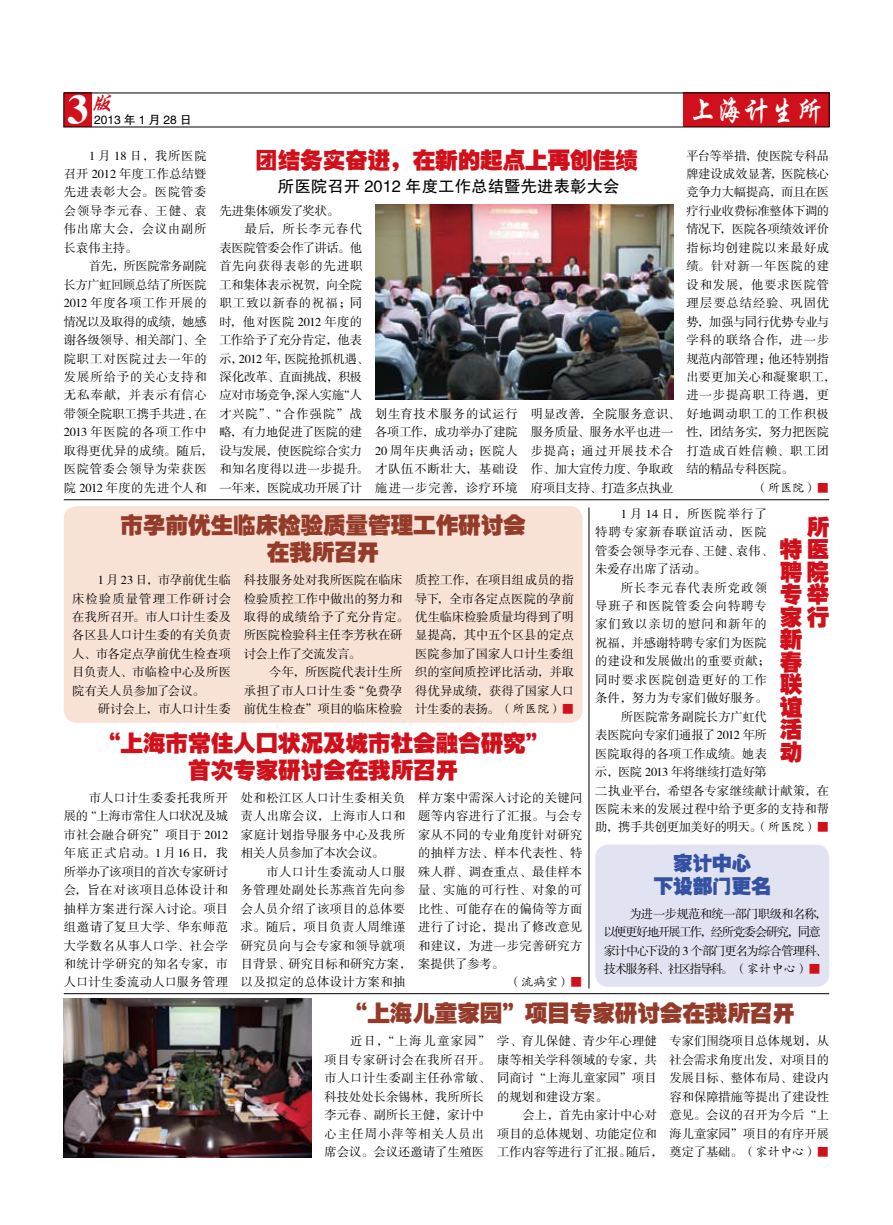
<style>
.page{position:relative;width:893px;height:1225px;background:#fff}
.page>*{position:absolute;margin:0;border:0;box-sizing:border-box;transform-origin:0 0}
.t1{font:700 42.45px "Times";color:#fff}
.t2{font:30px "FZXKJW GB1 0";color:#fff;scale:.89 1}
.t3{font:italic 23.25px "FZXKJW GB1 0";color:#d0111b}
.t4{font:22.5px/22.5px "FZCCHJW GB1 0";color:#d0111b}
.t5{font:22.5px/27px "FZCCHJW GB1 0";color:#943b2a;text-align:center}
.t6{font:19.5px/23.4px "FZCCHJW GB1 0";color:#3451a2;text-align:center}
.t7{font:16.5px "FZHTJW GB1 0";color:#000}
.t8{font:12.3px/18.5px "FZSSJW GB1 0";letter-spacing:.005em;color:#000;text-align:justify}
.t9{font:12.3px/18.5px "FZSSJW GB1 0";letter-spacing:.025em;color:#000}
.t10{font:12.3px/18.5px "FZSSJW GB1 0";letter-spacing:.03em;color:#000}
.t11{font:12.3px/18.5px "FZSSJW GB1 0";letter-spacing:.045em;color:#000}
.t12{font:12.3px/18.5px "FZSSJW GB1 0";letter-spacing:-.09em;color:#000}
.t13{font:12.3px "FZSSJW GB1 0";letter-spacing:-.025em;color:#000}
.t14{font:12.3px "FZSSJW GB1 0";letter-spacing:.08em;color:#000}
.t15{font:12.3px "FZSSJW GB1 0";letter-spacing:-.03em;color:#000}
.t16{font:12.3px "FZSSJW GB1 0";letter-spacing:-.02em;color:#000}
.t17{font:12.3px "FZSSJW GB1 0";letter-spacing:-.035em;color:#000}
.t18{font:12.3px "FZSSJW GB1 0";letter-spacing:-.04em;color:#000}
.t19{font:12.3px "FZSSJW GB1 0";letter-spacing:.04em;color:#000}
.t20{font:12.3px "FZKTJW GB1 0";color:#000}
.t21{font:12.3px "FZSSJW GB1 0";letter-spacing:.065em;color:#000}
.t22{font:12.3px "FZSSJW GB1 0";letter-spacing:.09em;color:#000}
.t23{font:12.3px "FZSSJW GB1 0";letter-spacing:-.015em;color:#000}
.t24{font:12.3px "FZSSJW GB1 0";letter-spacing:.095em;color:#000}
.t25{font:12px "FZHTJW GB1 0";letter-spacing:.25em;color:#000}
.s1{font-family:"FZSSJW GB1 0";color:#d0111b}
.s2{font-family:"FZKTJW GB1 0"}
.s3{color:#d0111b}
</style>
<div class="page">
<div style="left:595px;top:844px;width:234px;height:142px;background:#e2e3f2;border-radius:13px"></div>
<div style="left:64px;top:506px;width:519px;height:216px;background:#f8e2d6;border-radius:13px"></div>
<div style="left:64px;top:93px;width:27px;height:34px;background:#d0111b"></div>
<div style="left:683px;top:93px;width:146px;height:34px;background:#d0111b"></div>
<img style="left:375px;top:204px;width:299px;height:195px">
<img style="left:64px;top:998px;width:248px;height:159px">
<hr style="left:64px;top:993px;width:765px;height:1px;background:#000">
<hr style="left:64px;top:499px;width:765px;height:1px;background:#000">
<hr style="left:589px;top:507px;width:1px;height:481px;background:#000">
<h3 class="t3" style="left:89px;top:91px;width:32px">版</h3>
<h2 class="t2" style="left:689px;top:95px;width:152px">上海计生所</h2>
<p class="t8" style="left:64px;top:147px;width:144px;text-indent:25px">1 月 18 日，我所医院召开 2012 年度工作总结暨先进表彰大会。医院管委会领导李元春、王健、袁伟出席大会，会议由副所长袁伟主持。</p>
<p class="t9" style="left:64px;top:257px;width:151px;text-indent:25px">首先，所医院常务副院长方广虹回顾总结了所医院<br>2012 年度各项工作开展的情况以及取得的成绩，她感谢各级领导、相关部门、全院职工对医院过去一年的发展所给予的关心支持和无私奉献，并表示有信心带领全院职工携手共进 , 在<br>2013 年医院的各项工作中取得更优异的成绩。随后，医院管委会领导为荣获医院 2012 年度的先进个人和</p>
<h1 class="t1" style="left:68px;top:69px;width:23px">3</h1>
<p class="t25" style="left:94px;top:113px;width:99px">2013年1月28日</p>
<h3 class="t4" style="left:255px;top:149px;width:384px">团结务实奋进，在新的起点上再创佳绩</h3>
<p class="t23" style="left:219px;top:204px;width:121px">先进集体颁发了奖状。</p>
<p class="t24" style="left:245px;top:223px;width:119px">最后，所长李元春代</p>
<p class="t15" style="left:219px;top:241px;width:144px">表医院管委会作了讲话。他</p>
<p class="t21" style="left:219px;top:260px;width:144px">首先向获得表彰的先进职</p>
<p class="t13" style="left:219px;top:278px;width:144px">工和集体表示祝贺，向全院</p>
<p class="t14" style="left:219px;top:296px;width:144px">职工致以新春的祝福；同</p>
<p class="t19" style="left:219px;top:315px;width:144px">时，他对医院 2012 年度的</p>
<p class="t15" style="left:219px;top:333px;width:144px">工作给予了充分肯定，他表</p>
<p class="t13" style="left:219px;top:352px;width:151px">示，2012 年，医院抢抓机遇、</p>
<p class="t13" style="left:219px;top:370px;width:144px">深化改革、直面挑战，积极</p>
<p class="t16" style="left:219px;top:389px;width:144px">应对市场竞争，深入实施“人</p>
<p class="t8" style="left:219px;top:405px;width:144px">才兴院”、“合作强院”战</p>
<p class="t15" style="left:219px;top:426px;width:144px">略，有力地促进了医院的建</p>
<p class="t15" style="left:219px;top:444px;width:144px">设与发展，使医院综合实力</p>
<p class="t9" style="left:219px;top:460px;width:151px">和知名度得以进一步提升。</p>
<p class="t13" style="left:219px;top:481px;width:144px">一年来，医院成功开展了计</p>
<p class="t8" style="left:686px;top:147px;width:151px;text-align:left">平台等举措，使医院专科品牌建设成效显著，医院核心竞争力大幅提高，而且在医疗行业收费标准整体下调的情况下，医院各项绩效评价指标均创建院以来最好成绩。针对新一年医院的建设和发展，他要求医院管理层要总结经验、巩固优势，加强与同行优势专业与学科的联络合作，进一步规范内部管理；他还特别指出要更加关心和凝聚职工，进一步提高职工待遇，更好地调动职工的工作积极性，团结务实，努力把医院打造成百姓信赖、职工团结的精品专科医院。</p>
<p class="t20" style="left:755px;top:481px;width:75px">（所医院）<span class="s1">■</span></p>
<h3 class="t7" style="left:278px;top:177px;width:343px">所医院召开 2012 年度工作总结暨先进表彰大会</h3>
<p class="t8" style="left:375px;top:405px;width:144px">划生育技术服务的试运行各项工作，成功举办了建院20 周年庆典活动；医院人才队伍不断壮大，基础设施进一步完善，诊疗环境</p>
<p class="t8" style="left:531px;top:405px;width:151px;text-align:left">明显改善，全院服务意识、服务质量、服务水平也进一步提高；通过开展技术合作、加大宣传力度、争取政府项目支持、打造多点执业</p>
<h3 class="t5" style="left:121px;top:512px;width:407px">市孕前优生临床检验质量管理工作研讨会在我所召开</h3>
<p class="t8" style="left:72px;top:571px;width:160px;text-indent:25px">1 月 23 日，市孕前优生临床检验质量管理工作研讨会在我所召开。市人口计生委及各区县人口计生委的有关负责人、市各定点孕前优生检查项目负责人、市临检中心及所医院有关人员参加了会议。</p>
<p class="t16" style="left:98px;top:702px;width:135px">研讨会上，市人口计生委</p>
<p class="t8" style="left:244px;top:571px;width:166px;text-align:left">科技服务处对我所医院在临床检验质控工作中做出的努力和取得的成绩给予了充分肯定。所医院检验科主任李芳秋在研讨会上作了交流发言。</p>
<p class="t8" style="left:244px;top:663px;width:160px;text-indent:25px">今年，所医院代表计生所承担了市人口计生委“免费孕前优生检查”项目的临床检验</p>
<p class="t8" style="left:415px;top:571px;width:160px">质控工作，在项目组成员的指导下，全市各定点医院的孕前优生临床检验质量均得到了明显提高，其中五个区县的定点医院参加了国家人口计生委组织的室间质控评比活动，并取得优异成绩，获得了国家人口计生委的表扬。<span class="s2">（所医院）</span><span class="s3">■</span></p>
<h3 class="t4" style="left:98px;top:730px;width:452px;line-height:27px;text-align:center">“上海市常住人口状况及城市社会融合研究”首次专家研讨会在我所召开</h3>
<p class="t8" style="left:64px;top:789px;width:166px;text-indent:25px">市人口计生委委托我所开展的“上海市常住人口状况及城市社会融合研究”项目于 2012年底正式启动。1月16日，我所举办了该项目的首次专家研讨会，旨在对该项目总体设计和抽样方案进行深入讨论。项目组邀请了复旦大学、华东师范大学数名从事人口学、社会学和统计学研究的知名专家，市人口计生委流动人口服务管理</p>
<p class="t8" style="left:241px;top:789px;width:166px">处和松江区人口计生委相关负责人出席会议，上海市人口和家庭计划指导服务中心及我所相关人员参加了本次会议。</p>
<p class="t10" style="left:241px;top:863px;width:172px;text-indent:25px">市人口计生委流动人口服务管理处副处长苏燕首先向参会人员介绍了该项目的总体要求。随后，项目负责人周维谨研究员向与会专家和领导就项目背景、研究目标和研究方案，以及拟定的总体设计方案和抽</p>
<p class="t8" style="left:418px;top:789px;width:166px">样方案中需深入讨论的关键问题等内容进行了汇报。与会专家从不同的专业角度针对研究的抽样方法、样本代表性、特殊人群、调查重点、最佳样本量、实施的可行性、对象的可比性、可能存在的偏倚等方面进行了讨论，提出了修改意见和建议，为进一步完善研究方案提供了参考。</p>
<p class="t20" style="left:509px;top:975px;width:75px">（流病室）<span class="s1">■</span></p>
<p class="t8" style="left:595px;top:505px;width:179px;text-align:left;text-indent:25px">1 月 14 日，所医院举行了特聘专家新春联谊活动，医院管委会领导李元春、王健、袁伟、朱爱存出席了活动。</p>
<p class="t22" style="left:621px;top:581px;width:148px">所长李元春代表所党政领</p>
<p class="t14" style="left:595px;top:599px;width:173px">导班子和医院管委会向特聘专</p>
<p class="t14" style="left:595px;top:618px;width:173px">家们致以亲切的慰问和新年的</p>
<p class="t8" style="left:595px;top:634px;width:173px">祝福，并感谢特聘专家们为医院</p>
<p class="t8" style="left:595px;top:652px;width:176px">的建设和发展做出的重要贡献；</p>
<p class="t14" style="left:595px;top:673px;width:173px">同时要求医院创造更好的工作</p>
<p class="t8" style="left:595px;top:689px;width:174px">条件，努力为专家们做好服务。</p>
<p class="t8" style="left:621px;top:708px;width:148px">所医院常务副院长方广虹代</p>
<p class="t17" style="left:595px;top:728px;width:173px">表医院向专家们通报了2012 年所</p>
<p class="t8" style="left:595px;top:745px;width:173px">医院取得的各项工作成绩。她表</p>
<p class="t18" style="left:595px;top:765px;width:173px">示，医院 2013 年将继续打造好第</p>
<p class="t9" style="left:595px;top:782px;width:235px">二执业平台，希望各专家继续献计献策，在</p>
<p class="t8" style="left:595px;top:800px;width:235px">医院未来的发展过程中给予更多的支持和帮</p>
<p class="t13" style="left:595px;top:821px;width:235px">助，携手共创更加美好的明天。<span class="s2">（所医院）</span><span class="s3">■</span></p>
<h3 class="t4" style="left:780px;top:516px;width:51px;text-indent:27px">所特医聘院专举家行新春联谊活<br>动</h3>
<h3 class="t6" style="left:654px;top:851px;width:118px">家计中心<br>下设部门更名</h3>
<p class="t12" style="left:604px;top:905px;width:224px;text-indent:25px">为进一步规范和统一部门职级和名称，以便更好地开展工作，经所党委会研究，同意家计中心下设的 3 个部门更名为综合管理科、技术服务科、社区指导科。<span class="s2">（家计中心）</span><span class="s3">■</span></p>
<h3 class="t5" style="left:345px;top:999px;width:452px">“上海儿童家园”项目专家研讨会在我所召开</h3>
<p class="t11" style="left:325px;top:1032px;width:167px;text-indent:25px">近日，“上海儿童家园”项目专家研讨会在我所召开。市人口计生委副主任孙常敏、科技处处长余锡林，我所所长李元春、副所长王健，家计中心主任周小萍等相关人员出席会议。会议还邀请了生殖医</p>
<p class="t8" style="left:497px;top:1032px;width:161px">学、育儿保健、青少年心理健康等相关学科领域的专家，共同商讨“上海儿童家园”项目的规划和建设方案。</p>
<p class="t8" style="left:497px;top:1106px;width:167px;text-align:left;text-indent:25px">会上，首先由家计中心对项目的总体规划、功能定位和工作内容等进行了汇报。随后，</p>
<p class="t8" style="left:669px;top:1032px;width:161px">专家们围绕项目总体规划，从社会需求角度出发，对项目的发展目标、整体布局、建设内容和保障措施等提出了建设性意见。会议的召开为今后“上海儿童家园”项目的有序开展奠定了基础。<span class="s2">（家计中心）</span><span class="s3">■</span></p>
</div>
